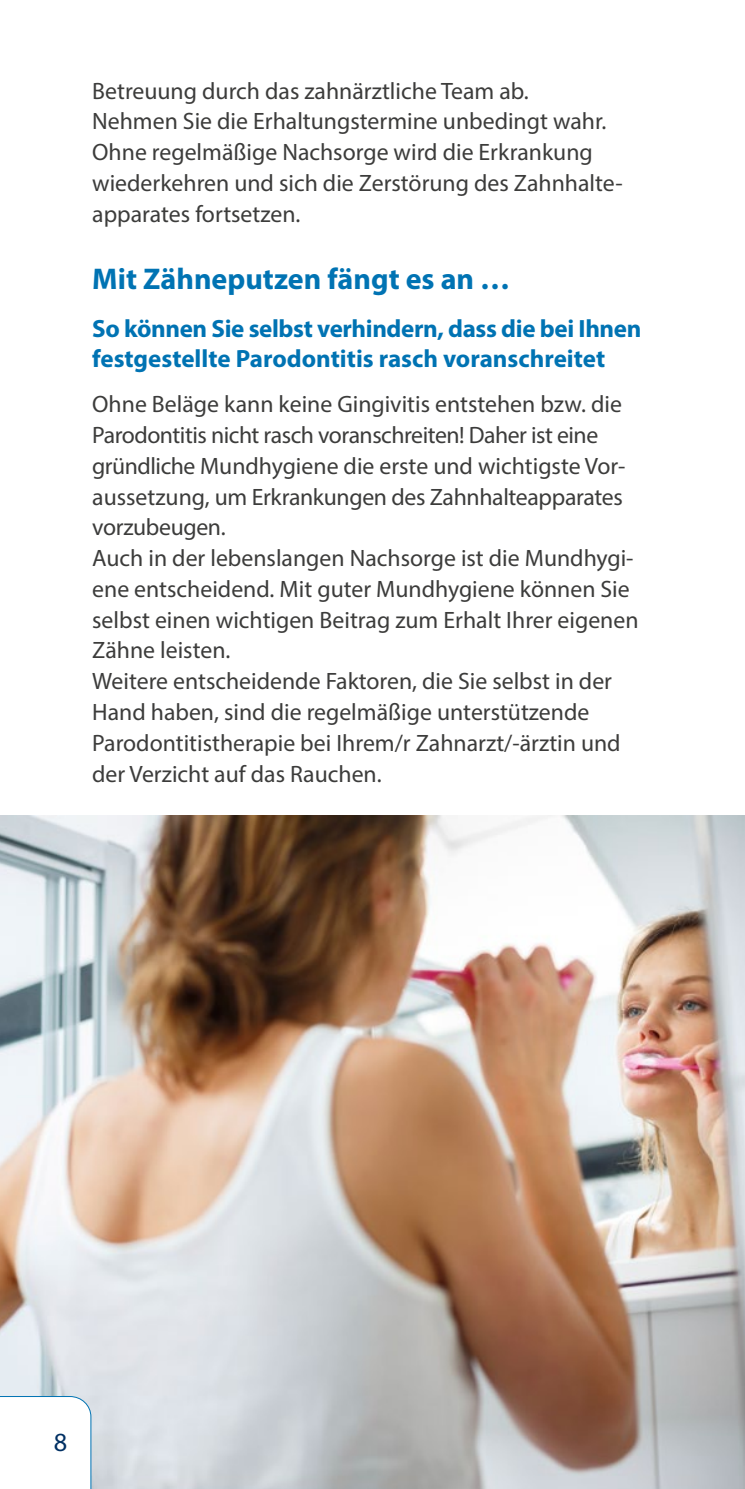
<style>
.page{position:relative;width:745px;height:1489px;background:#fff}
.page>*{position:absolute;margin:0;border:0;box-sizing:border-box;transform-origin:0 0}
.t1{font:700 30px "Myriad Pro";color:#0073b3}
.t2{font:26.25px "Myriad Pro";color:#003063}
.t3{font:700 25px/30px "Myriad Pro";letter-spacing:-.01em;color:#0073b3}
.t4{font:23.75px/30.8px "Myriad Pro";color:#3c3c3b}
</style>
<div class="page">
<img style="left:0;top:815px;width:744px;height:673px">
<svg style="left:0;top:1395px;width:91px;height:93px"></svg>
<p class="t4" style="left:92px;top:75px;width:531px">Betreuung durch das zahnärztliche Team ab.<br>Nehmen Sie die Erhaltungstermine unbedingt wahr.<br>Ohne regelmäßige Nachsorge wird die Erkrankung wiederkehren und sich die Zerstörung des Zahnhalte&shy;apparates fortsetzen.</p>
<p class="t1" style="left:92px;top:259px;width:419px">Mit Zähneputzen fängt es an …</p>
<p class="t3" style="left:92px;top:313px;width:550px">So können Sie selbst verhindern, dass die bei Ihnen festgestellte Parodontitis rasch voranschreitet</p>
<p class="t4" style="left:92px;top:388px;width:547px">Ohne Beläge kann keine Gingivitis entstehen bzw. die Parodontitis nicht rasch voranschreiten! Daher ist eine gründliche Mundhygiene die erste und wichtigste Vor&shy;aussetzung, um Erkrankungen des Zahnhalteapparates vorzubeugen.<br>Auch in der lebenslangen Nachsorge ist die Mundhygi&shy;ene entscheidend. Mit guter Mundhygiene können Sie selbst einen wichtigen Beitrag zum Erhalt Ihrer eigenen Zähne leisten.<br>Weitere entscheidende Faktoren, die Sie selbst in der Hand haben, sind die regelmäßige unterstützende Parodontitistherapie bei Ihrem/r Zahnarzt/-ärztin und der Verzicht auf das Rauchen.</p>
<p class="t2" style="left:54px;top:1426px;width:15px">8</p>
</div>
